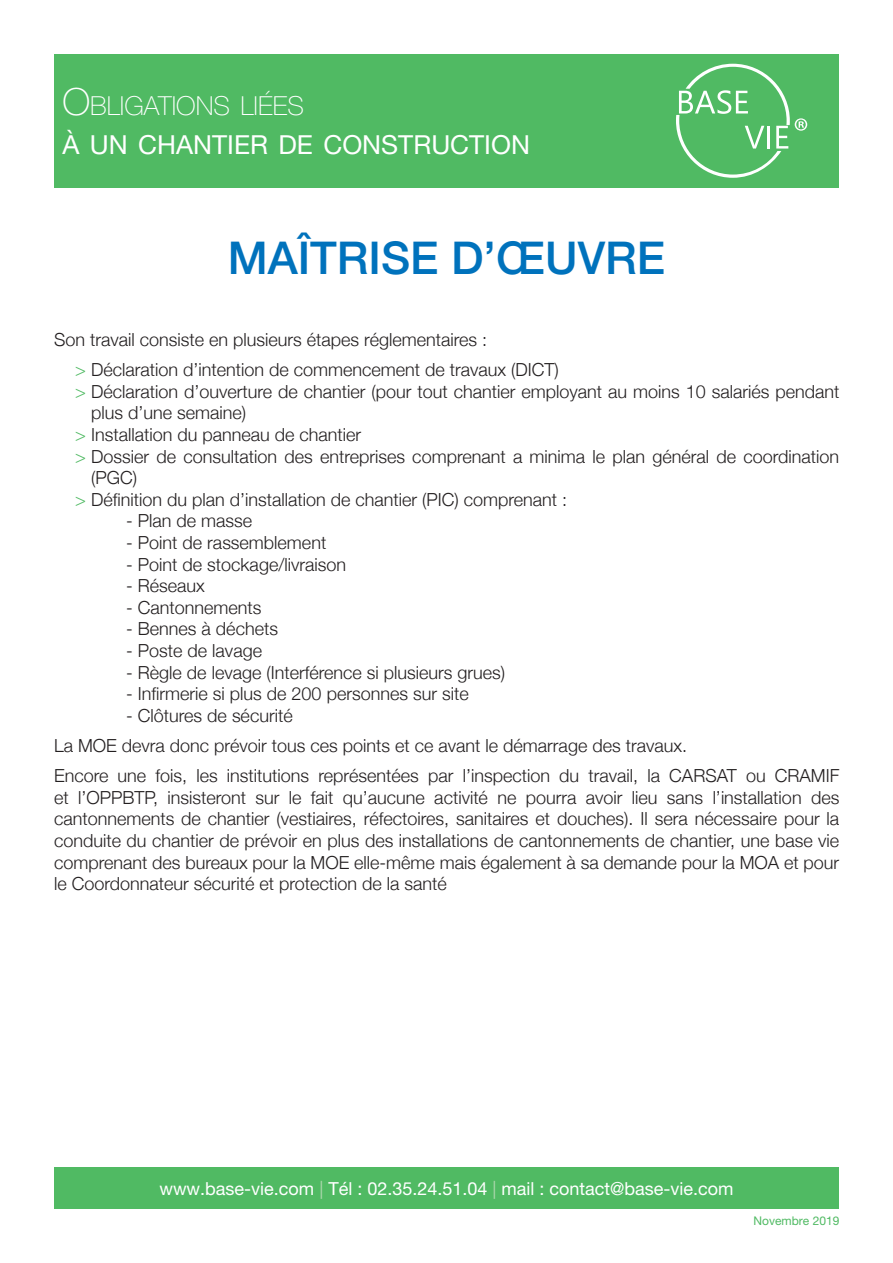
<style>
.page{position:relative;width:893px;height:1263px;background:#fff}
.page>*{position:absolute;margin:0;border:0;box-sizing:border-box;transform-origin:0 0}
.TITRE_1{font:500 45px "Helvetica Neue";color:#0072bc}
.t1{font:26.25px/39px "Helvetica Neue LT Pro";color:#fff}
.TEXTE{font:300 18px/21.6px "Helvetica Neue";color:#231f20}
.t2{font:18px "Helvetica Neue LT Pro";color:#fff}
.t3{font:12px "Helvetica Neue LT Pro";color:#50ba63}
.s1{font-weight:100;font-size:37.5px}
.s2{font-weight:100}
.s3{color:#50ba63}
.s4{color:#aad7ab}
</style>
<div class="page">
<div style="left:54px;top:54px;width:785px;height:134px;background:#50ba63"></div>
<div style="left:54px;top:1167px;width:785px;height:42px;background:#50ba63"></div>
<svg style="left:676px;top:63px;width:132px;height:115px"></svg>
<h2 class="t1" style="left:63px;top:86px;width:469px"><span class="s1">O</span><span class="s2">BLIGATIONS LIÉES<br></span>À UN CHANTIER DE CONSTRUCTION</h2>
<p class="TITRE_1" style="left:228px;top:222px;width:439px">MAÎTRISE D’ŒUVRE</p>
<p class="TEXTE" style="left:54px;top:328px;width:435px">Son travail consiste en plusieurs étapes réglementaires :</p>
<p class="TEXTE" style="left:75px;top:358px;width:485px"><span class="s3">&gt;</span> Déclaration d’intention de commencement de travaux (DICT)</p>
<p class="TEXTE" style="left:91px;top:379px;width:750px;text-indent:-16px"><span class="s3">&gt;</span> Déclaration d’ouverture de chantier (pour tout chantier employant au moins 10 salariés pendant plus d’une semaine)</p>
<p class="TEXTE" style="left:75px;top:422px;width:287px"><span class="s3">&gt;</span> Installation du panneau de chantier</p>
<p class="TEXTE" style="left:91px;top:444px;width:750px;text-indent:-16px"><span class="s3">&gt;</span> Dossier de consultation des entreprises comprenant a minima le plan général de coordination (PGC)</p>
<p class="TEXTE" style="left:75px;top:487px;width:493px"><span class="s3">&gt;</span> Définition du plan d’installation de chantier (PIC) comprenant :</p>
<p class="TEXTE" style="left:126px;top:509px;width:128px">- Plan de masse</p>
<p class="TEXTE" style="left:126px;top:530px;width:202px">- Point de rassemblement</p>
<p class="TEXTE" style="left:126px;top:552px;width:221px">- Point de stockage/livraison</p>
<p class="TEXTE" style="left:126px;top:574px;width:80px">- Réseaux</p>
<p class="TEXTE" style="left:126px;top:595px;width:137px">- Cantonnements</p>
<p class="TEXTE" style="left:126px;top:617px;width:153px">- Bennes à déchets</p>
<p class="TEXTE" style="left:126px;top:638px;width:137px">- Poste de lavage</p>
<p class="TEXTE" style="left:126px;top:660px;width:380px">- Règle de levage (Interférence si plusieurs grues)</p>
<p class="TEXTE" style="left:126px;top:682px;width:344px">- Infirmerie si plus de 200 personnes sur site</p>
<p class="TEXTE" style="left:126px;top:703px;width:168px">- Clôtures de sécurité</p>
<p class="TEXTE" style="left:54px;top:733px;width:634px">La MOE devra donc prévoir tous ces points et ce avant le démarrage des travaux.</p>
<p class="TEXTE" style="left:54px;top:763px;width:787px;text-align:justify">Encore une fois, les institutions représentées par l’inspection du travail, la CARSAT ou CRAMIF et l’OPPBTP, insisteront sur le fait qu’aucune activité ne pourra avoir lieu sans l’installation des cantonnements de chantier (vestiaires, réfectoires, sanitaires et douches). Il sera nécessaire pour la conduite du chantier de prévoir en plus des installations de cantonnements de chantier, une base vie comprenant des bureaux pour la MOE elle-même mais également à sa demande pour la MOA et pour le Coordonnateur sécurité et protection de la santé</p>
<p class="t2" style="left:159px;top:1177px;width:576px">www.base-vie.com <span class="s4">|</span> Tél : 02.35.24.51.04 <span class="s4">|</span> mail : contact@base-vie.com</p>
<p class="t3" style="left:753px;top:1213px;width:87px">Novembre 2019</p>
</div>
